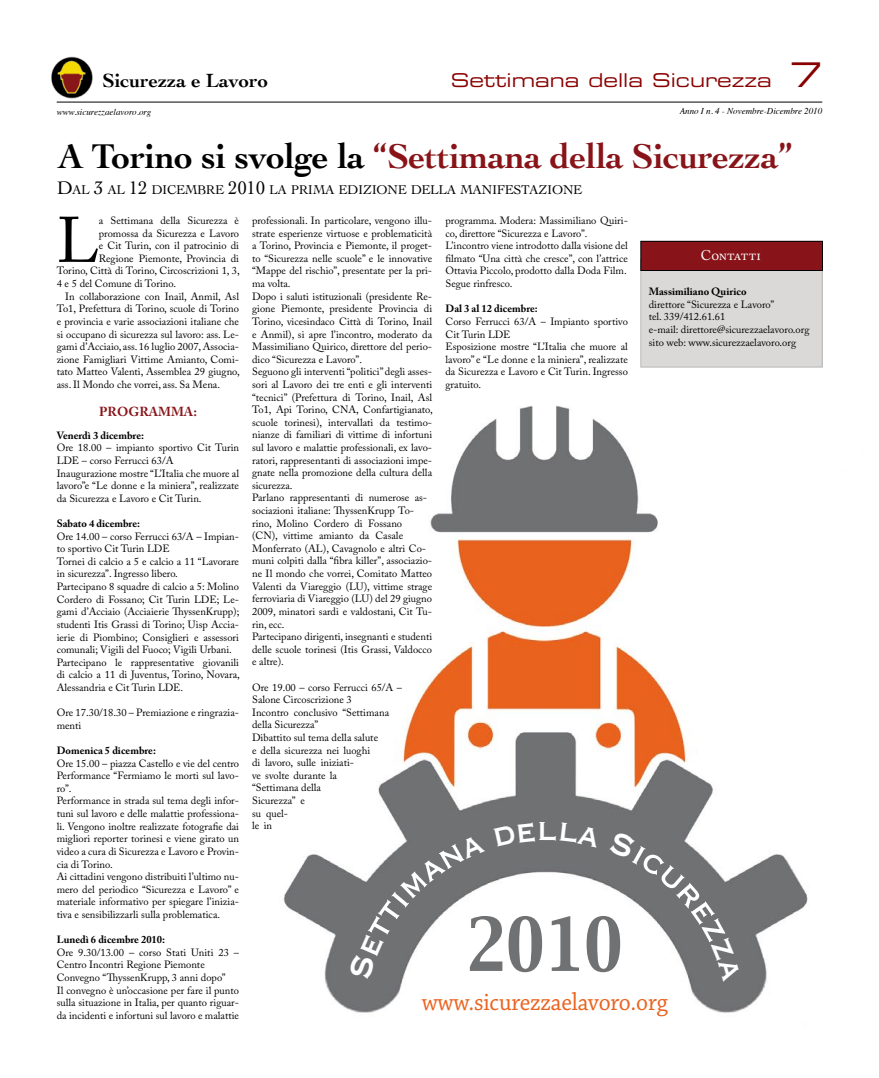
<style>
.page{position:relative;width:879px;height:1078px;background:#fff}
.page>*{position:absolute;margin:0;border:0;box-sizing:border-box;transform-origin:0 0}
.t1{font:64.4px "Capitals";color:#707172;scale:.92 1}
.t2{font:63.7px "Adobe Caslon Pro";color:#000}
.t3{font:41.1px "Copperplate";color:#fff;scale:.92 1}
.t4{font:700 36px "Cochin";letter-spacing:-.01em;color:#881419}
.t5{font:34px "Eurostile LT Std Ex 2";color:#800}
.t6{font:25.7px "Chaparral Pro";letter-spacing:-.005em;color:#ea631f;scale:.92 1}
.t7{font:700 20px "Cochin";color:#000}
.t8{font:19px "Eurostile LT Std Ex 2";color:#8a0000}
.t9{font:14px "Adobe Caslon Pro";color:#fff}
.t10{font:13.3px "Cochin";letter-spacing:-.03em;color:#000}
.t11{font:700 13px "Adobe Caslon Pro";color:#881419}
.t12{font:10.5px/12.6px "Adobe Caslon Pro";color:#000}
.t13{font:700 10.5px "Adobe Caslon Pro";color:#000}
.t14{font:italic 9px "Times";color:#000}
.s1{color:#000}
.s2{font-size:19px}
</style>
<div class="page">
<hr style="left:57px;top:101px;width:765px;height:1px;background:#000">
<img style="left:51px;top:57px;width:42px;height:42px">
<img style="left:283px;top:405px;width:525px;height:608px">
<div style="left:641px;top:259px;width:181px;height:108px;background:#dbd8d8"></div>
<div style="left:641px;top:241px;width:181px;height:29px;background:#881419"></div>
<div style="left:640px;top:241px;width:182px;height:30px;border:1px solid #000"></div>
<svg style="left:348px;top:833px;width:137px;height:146px"></svg>
<svg style="left:493px;top:821px;width:42px;height:25px"></svg>
<svg style="left:559px;top:822px;width:41px;height:25px"></svg>
<svg style="left:609px;top:830px;width:132px;height:151px"></svg>
<h3 class="t7" style="left:102px;top:68px;width:167px">Sicurezza e Lavoro</h3>
<h3 class="t8" style="left:451px;top:67px;width:322px">Settimana della Sicurezza</h3>
<h3 class="t5" style="left:789px;top:52px;width:34px">7</h3>
<p class="t14" style="left:57px;top:104px;width:96px">www.sicurezzaelavoro.org</p>
<p class="t14" style="left:679px;top:103px;width:144px">Anno I n. 4 - Novembre-Dicembre 2010</p>
<h3 class="t4" style="left:58px;top:135px;width:736px"><span class="s1">A Torino si svolge la</span> “Settimana della Sicurezza”</h3>
<p class="t10" style="left:57px;top:182px;width:527px"><span class="s2">D</span>AL <span class="s2">3</span> AL <span class="s2">12</span> DICEMBRE <span class="s2">2010</span> LA PRIMA EDIZIONE DELLA MANIFESTAZIONE</p>
<h2 class="t2" style="left:57px;top:202px;width:44px">L</h2>
<p class="t12" style="left:99px;top:214px;width:142px">a Settimana della Sicurezza è</p>
<p class="t12" style="left:99px;top:227px;width:142px">promossa da Sicurezza e Lavoro</p>
<p class="t12" style="left:99px;top:239px;width:142px">e Cit Turin, con il patrocinio di</p>
<p class="t12" style="left:99px;top:252px;width:142px">Regione Piemonte, Provincia di</p>
<p class="t12" style="left:57px;top:264px;width:185px">Torino, Città di Torino, Circoscrizioni 1, 3,</p>
<p class="t12" style="left:57px;top:277px;width:121px">4 e 5 del Comune di Torino.</p>
<p class="t12" style="left:65px;top:290px;width:175px">In collaborazione con Inail, Anmil, Asl</p>
<p class="t12" style="left:57px;top:302px;width:184px">To1, Prefettura di Torino, scuole di Torino</p>
<p class="t12" style="left:57px;top:315px;width:184px">e provincia e varie associazioni italiane che</p>
<p class="t12" style="left:57px;top:327px;width:184px">si occupano di sicurezza sul lavoro: ass. Le-</p>
<p class="t12" style="left:57px;top:340px;width:184px">gami d’Acciaio, ass. 16 luglio 2007, Associa-</p>
<p class="t12" style="left:57px;top:353px;width:184px">zione Famigliari Vittime Amianto, Comi-</p>
<p class="t12" style="left:57px;top:365px;width:185px">tato Matteo Valenti, Assemblea 29 giugno,</p>
<p class="t12" style="left:57px;top:378px;width:165px">ass. Il Mondo che vorrei, ass. Sa Mena.</p>
<p class="t11" style="left:99px;top:404px;width:99px">PROGRAMMA:</p>
<p class="t13" style="left:57px;top:429px;width:89px">Venerdì 3 dicembre:</p>
<p class="t12" style="left:57px;top:441px;width:184px">Ore 18.00 – impianto sportivo Cit Turin LDE – corso Ferrucci 63/A<br>Inaugurazione mostre “L’Italia che muore al lavoro”e “Le donne e la miniera”, realizzate da Sicurezza e Lavoro e Cit Turin.</p>
<p class="t13" style="left:57px;top:517px;width:85px">Sabato 4 dicembre:</p>
<p class="t12" style="left:57px;top:529px;width:185px">Ore 14.00 – corso Ferrucci 63/A – Impian&shy;to sportivo Cit Turin LDE<br>Tornei di calcio a 5 e calcio a 11 “Lavorare in sicurezza”. Ingresso libero.<br>Partecipano 8 squadre di calcio a 5: Molino Cordero di Fossano; Cit Turin LDE; Le&shy;gami d’Acciaio (Acciaierie ThyssenKrupp); studenti Itis Grassi di Torino; Uisp Accia&shy;ierie di Piombino; Consiglieri e assessori comunali; Vigili del Fuoco; Vigili Urbani.<br>Partecipano le rappresentative giovanili di calcio a 11 di Juventus, Torino, Novara, Alessandria e Cit Turin LDE.</p>
<p class="t12" style="left:57px;top:706px;width:184px">Ore 17.30/18.30 – Premiazione e ringrazia&shy;menti</p>
<p class="t13" style="left:57px;top:744px;width:101px">Domenica 5 dicembre:</p>
<p class="t12" style="left:57px;top:756px;width:184px">Ore 15.00 – piazza Castello e vie del centro Performance “Fermiamo le morti sul lavo&shy;ro”.<br>Performance in strada sul tema degli infor&shy;tuni sul lavoro e delle malattie professiona&shy;li. Vengono inoltre realizzate fotografie dai migliori reporter torinesi e viene girato un video a cura di Sicurezza e Lavoro e Provin&shy;cia di Torino.<br>Ai cittadini vengono distribuiti l’ultimo nu&shy;mero del periodico “Sicurezza e Lavoro” e materiale informativo per spiegare l’inizia&shy;tiva e sensibilizzarli sulla problematica.</p>
<p class="t13" style="left:57px;top:933px;width:110px">Lunedì 6 dicembre 2010:</p>
<p class="t12" style="left:57px;top:945px;width:184px">Ore 9.30/13.00 – corso Stati Uniti 23 – Centro Incontri Regione Piemonte Convegno “ThyssenKrupp, 3 anni dopo”<br>Il convegno è un’occasione per fare il punto sulla situazione in Italia, per quanto riguar&shy;da incidenti e infortuni sul lavoro e malattie</p>
<p class="t12" style="left:252px;top:214px;width:182px">professionali. In particolare, vengono illu&shy;strate esperienze virtuose e problematicità a Torino, Provincia e Piemonte, il proget&shy;to “Sicurezza nelle scuole” e le innovative “Mappe del rischio”, presentate per la pri&shy;ma volta.<br>Dopo i saluti istituzionali (presidente Re&shy;gione Piemonte, presidente Provincia di Torino, vicesindaco Città di Torino, Inail e Anmil), si apre l’incontro, moderato da Massimiliano Quirico, direttore del perio&shy;dico “Sicurezza e Lavoro”.<br>Seguono gli interventi “politici” degli asses&shy;sori al Lavoro dei tre enti e gli interventi “tecnici” (Prefettura di Torino, Inail, Asl To1, Api Torino, CNA, Confartigianato, scuole torinesi), intervallati da testimo&shy;nianze di familiari di vittime di infortuni sul lavoro e malattie professionali, ex lavo&shy;ratori, rappresentanti di associazioni impe&shy;gnate nella promozione della cultura della sicurezza.<br>Parlano rappresentanti di numerose as&shy;sociazioni italiane: ThyssenKrupp To&shy;rino, Molino Cordero di Fossano<br>(CN), vittime amianto da Casale Monferrato (AL), Cavagnolo e altri Co&shy;muni colpiti dalla “fibra killer”, associazio&shy;ne Il mondo che vorrei, Comitato Matteo Valenti da Viareggio (LU), vittime strage ferroviaria di Viareggio (LU) del 29 giugno 2009, minatori sardi e valdostani, Cit Tu&shy;rin, ecc.<br>Partecipano dirigenti, insegnanti e studenti delle scuole torinesi (Itis Grassi, Valdocco e altre).</p>
<p class="t12" style="left:252px;top:680px;width:152px">Ore 19.00 – corso Ferrucci 65/A –<br>Salone Circoscrizione 3<br>Incontro conclusivo “Settimana della Sicurezza”<br>Dibattito sul tema della salute<br>e della sicurezza nei luoghi<br>di lavoro, sulle iniziati-<br>ve svolte durante la<br>“Settimana della<br>Sicurezza” e<br>su quel-<br>le in</p>
<p class="t12" style="left:445px;top:214px;width:184px">programma. Modera: Massimiliano Quiri&shy;co, direttore “Sicurezza e Lavoro”.<br>L’incontro viene introdotto dalla visione del filmato “Una città che cresce”, con l’attrice Ottavia Piccolo, prodotto dalla Doda Film.<br>Segue rinfresco.</p>
<p class="t13" style="left:445px;top:302px;width:94px">Dal 3 al 12 dicembre:</p>
<p class="t12" style="left:445px;top:315px;width:184px">Corso Ferrucci 63/A – Impianto sportivo<br>Cit Turin LDE<br>Esposizione mostre “L’Italia che muore al lavoro” e “Le donne e la miniera”, realizzate da Sicurezza e Lavoro e Cit Turin. Ingresso gratuito.</p>
<h3 class="t3" style="left:536px;top:802px;width:25px">l</h3>
<h3 class="t9" style="left:701px;top:247px;width:62px">Contatti</h3>
<p class="t13" style="left:649px;top:285px;width:99px">Massimiliano Quirico</p>
<p class="t12" style="left:649px;top:298px;width:162px">direttore “Sicurezza e Lavoro”<br>tel. 339/412.61.61<br>e-mail: direttore@sicurezzaelavoro.org sito web: www.sicurezzaelavoro.org</p>
<h1 class="t1" style="left:466px;top:900px;width:172px">2010</h1>
<h3 class="t6" style="left:422px;top:987px;width:269px">www.sicurezzaelavoro.org</h3>
</div>
